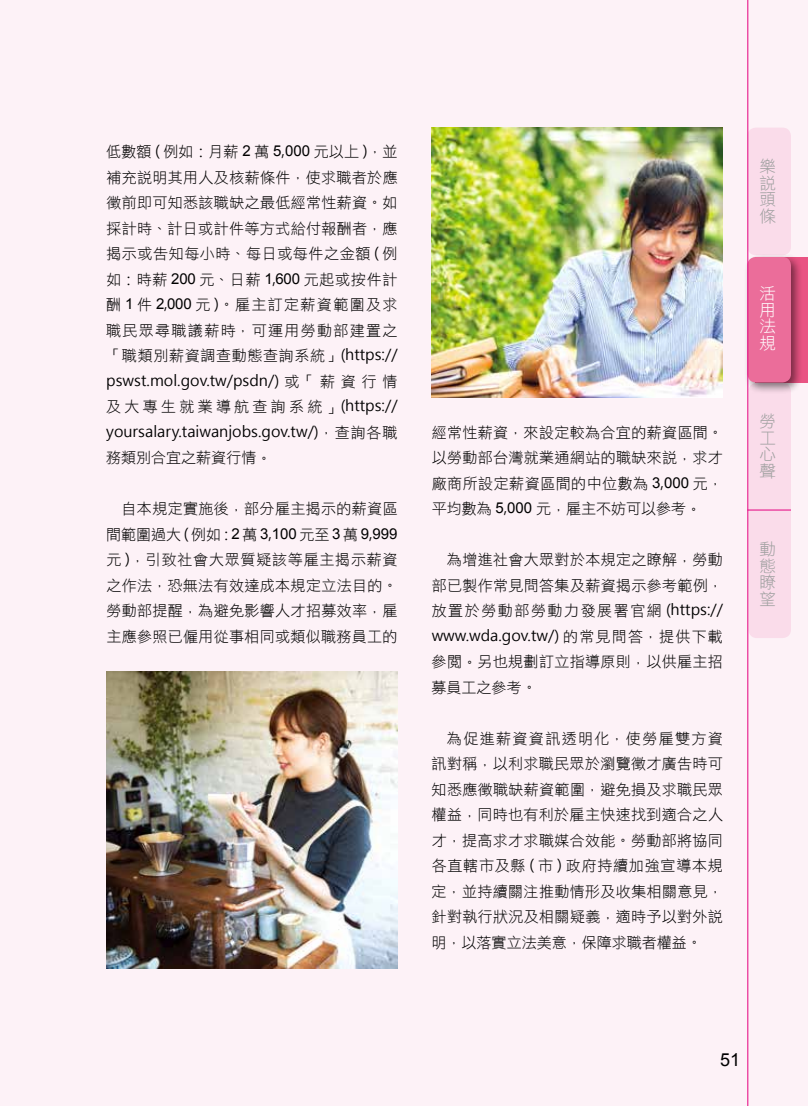
<style>
.page{position:relative;width:808px;height:1106px;background:#fdf2f7}
.page>*{position:absolute;margin:0;border:0;box-sizing:border-box;transform-origin:0 0}
.t1{font:18px "Arial";color:#000}
.t2{font:16.5px/16.5px "DF Hei Lt HK BF";color:#9fa0a0;text-align:justify}
.t3{font:16.5px/16.5px "DF Hei Lt HK BF";color:#fff;text-align:justify}
.t4{font:15px/25.5px "DF Hei Lt HK BF";letter-spacing:.025em;color:#000;text-align:justify}
.t5{font:15px "Microsoft Jheng Hei";color:#000}
.t6{font:15px "DF Hei Lt HK BF";letter-spacing:.22em;color:#000}
.t7{font:15px "DF Hei Lt HK BF";color:#000}
.s1{font-family:"Microsoft Jheng Hei"}
.s2{font-family:"Arial"}
.s3{font-family:"DF Hei Lt HK BF"}
</style>
<div class="page">
<div style="left:756px;top:257px;width:52px;height:125px;background:#e95383"></div>
<div style="left:748px;top:383px;width:43px;height:149px;background:#fadcea;border-radius:9px"></div>
<div style="left:748px;top:510px;width:43px;height:128px;background:#fadcea;border-radius:9px"></div>
<div style="left:747px;top:128px;width:44px;height:127px;background:#fadcea;border-radius:9px"></div>
<div style="left:743px;top:253px;width:61px;height:142px;background:#000;opacity:.5"></div>
<div style="left:747px;top:257px;width:44px;height:125px;background:#eb6d9a;border-radius:9px"></div>
<hr style="left:747px;top:510px;width:44px;height:1px;background:#e4007f">
<hr style="left:747px;top:0;width:1px;height:1106px;background:#e4007f">
<img style="left:432px;top:128px;width:291px;height:270px">
<img style="left:106px;top:671px;width:292px;height:297px">
<p class="t4" style="left:106px;top:139px;width:293px">低數額 <span class="s1">(</span> 例如<span class="s1">：</span>月薪 <span class="s2">2</span> 萬 <span class="s2">5</span><span class="s1">,</span><span class="s2">000</span> 元以上 <span class="s1">)，</span>並補充說明其用人及核薪條件<span class="s1">，</span>使求職者於應徵前即可知悉該職缺之最低經常性薪資<span class="s1">。</span>如採計時<span class="s1">、</span>計日或計件等方式給付報酬者<span class="s1">，</span>應揭示或告知每小時<span class="s1">、</span>每日或每件之金額 <span class="s1">(</span> 例如<span class="s1">：</span>時薪 <span class="s2">200</span> 元<span class="s1">、</span>日薪 <span class="s2">1</span><span class="s1">,</span><span class="s2">600</span> 元起或按件計酬 <span class="s2">1</span> 件 <span class="s2">2</span><span class="s1">,</span><span class="s2">000</span> 元 <span class="s1">)。</span>雇主訂定薪資範圍及求職民眾尋職議薪時<span class="s1">，</span>可運用勞動部建置之<span class="s1">「</span>職類別薪資調查動態查詢系統<span class="s1">」(https://</span></p>
<p class="t5" style="left:106px;top:371px;width:293px">pswst.mol.gov.tw/psdn/) <span class="s3">或</span>「<span class="s3">薪資行情</span></p>
<p class="t6" style="left:106px;top:399px;width:293px">及大專生就業導航查詢系統<span class="s1">」(https://</span></p>
<p class="t5" style="left:106px;top:422px;width:293px">yoursalary.taiwanjobs.gov.tw/)，<span class="s3">查詢各職</span></p>
<p class="t7" style="left:106px;top:450px;width:167px">務類別合宜之薪資行情<span class="s1">。</span></p>
<p class="t4" style="left:106px;top:496px;width:293px;text-indent:15px">自本規定實施後<span class="s1">，</span>部分雇主揭示的薪資區間範圍過大 <span class="s1">(</span>例如<span class="s1">：</span><span class="s2">2</span> 萬 <span class="s2">3</span><span class="s1">,</span><span class="s2">100</span> 元至 <span class="s2">3</span> 萬 <span class="s2">9</span><span class="s1">,</span><span class="s2">999</span>元 <span class="s1">)，</span>引致社會大眾質疑該等雇主揭示薪資之作法<span class="s1">，</span>恐無法有效達成本規定立法目的<span class="s1">。</span>勞動部提醒<span class="s1">，</span>為避免影響人才招募效率<span class="s1">，</span>雇主應參照已僱用從事相同或類似職務員工的</p>
<p class="t4" style="left:432px;top:419px;width:293px">經常性薪資<span class="s1">，</span>來設定較為合宜的薪資區間<span class="s1">。</span>以勞動部台灣就業通網站的職缺來說<span class="s1">，</span>求才廠商所設定薪資區間的中位數為 <span class="s2">3</span><span class="s1">,</span><span class="s2">000</span> 元<span class="s1">，</span>平均數為 <span class="s2">5</span><span class="s1">,</span><span class="s2">000</span> 元<span class="s1">，</span>雇主不妨可以參考<span class="s1">。</span></p>
<p class="t4" style="left:432px;top:547px;width:293px;text-indent:15px">為增進社會大眾對於本規定之瞭解<span class="s1">，</span>勞動部已製作常見問答集及薪資揭示參考範例<span class="s1">，</span>放置於勞動部勞動力發展署官網 <span class="s1">(https://</span></p>
<p class="t5" style="left:432px;top:626px;width:293px">www.wda.gov.tw/) <span class="s3">的常見問答</span>，<span class="s3">提供下載</span></p>
<p class="t4" style="left:432px;top:649px;width:293px">參閱<span class="s1">。</span>另也規劃訂立指導原則<span class="s1">，</span>以供雇主招募員工之參考<span class="s1">。</span></p>
<p class="t4" style="left:432px;top:725px;width:293px;text-indent:15px">為促進薪資資訊透明化<span class="s1">，</span>使勞雇雙方資訊對稱<span class="s1">，</span>以利求職民眾於瀏覽徵才廣告時可知悉應徵職缺薪資範圍<span class="s1">，</span>避免損及求職民眾權益<span class="s1">，</span>同時也有利於雇主快速找到適合之人才<span class="s1">，</span>提高求才求職媒合效能<span class="s1">。</span>勞動部將協同各直轄市及縣 <span class="s1">(</span> 市 <span class="s1">)</span> 政府持續加強宣導本規定<span class="s1">，</span>並持續關注推動情形及收集相關意見<span class="s1">，</span>針對執行狀況及相關疑義<span class="s1">，</span>適時予以對外說明<span class="s1">，</span>以落實立法美意<span class="s1">，</span>保障求職者權益<span class="s1">。</span></p>
<p class="t2" style="left:759px;top:158px;width:18px">樂說頭條</p>
<p class="t3" style="left:759px;top:285px;width:17px">活用法規</p>
<p class="t2" style="left:759px;top:413px;width:17px">勞工心聲</p>
<p class="t2" style="left:759px;top:541px;width:18px">動態瞭望</p>
<p class="t1" style="left:720px;top:1047px;width:22px">51</p>
</div>
